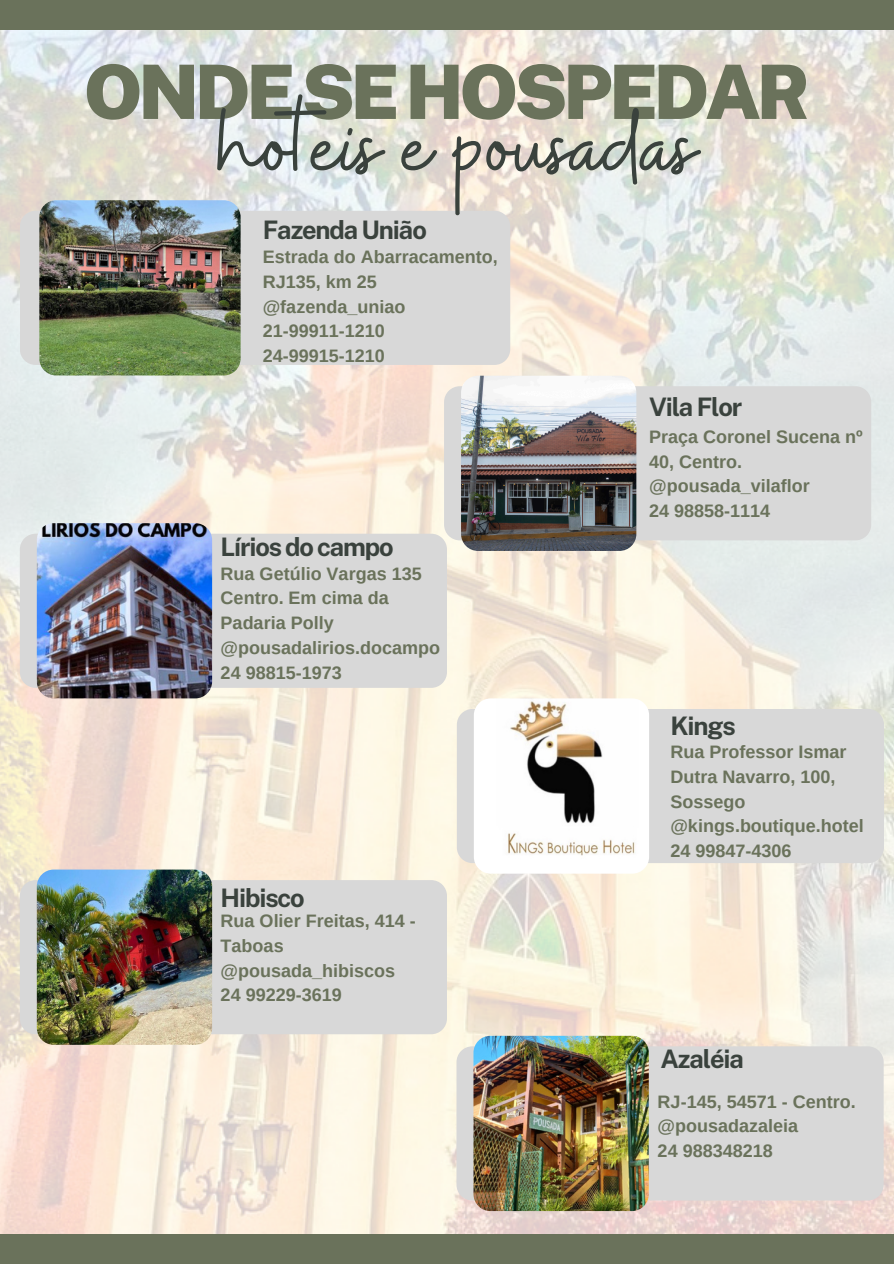
<style>
.page{position:relative;width:894px;height:1264px;background:#fff}
.page>*{position:absolute;margin:0;border:0;box-sizing:border-box;transform-origin:0 0}
.t1{font:106.5px "Buffalo";color:#3a423d}
.t2{font:900 75px "Public Sans";letter-spacing:-.055em;color:#6a725b}
.t3{font:700 25.5px "Public Sans";letter-spacing:-.045em;color:#3a423d}
.t4{font:700 18px/24.8px "Arimo";color:#6a725b}
</style>
<div class="page">
<img style="left:0;top:29px;width:893px;height:1205px">
<div style="left:0;top:0;width:893px;height:29px;background:#6a725b"></div>
<div style="left:0;top:1234px;width:893px;height:29px;background:#6a725b"></div>
<div style="left:20px;top:211px;width:490px;height:154px;background:#d8d8d8"></div>
<img style="left:39px;top:200px;width:201px;height:175px;border-radius:17px">
<div style="left:444px;top:386px;width:426px;height:154px;background:#d8d8d8"></div>
<img style="left:461px;top:376px;width:175px;height:175px;border-radius:17px">
<div style="left:456px;top:1046px;width:427px;height:154px;background:#d8d8d8"></div>
<img style="left:473px;top:1035px;width:175px;height:175px;border-radius:17px">
<div style="left:20px;top:533px;width:427px;height:155px;background:#d8d8d8"></div>
<img style="left:37px;top:523px;width:175px;height:175px;border-radius:17px">
<div style="left:20px;top:880px;width:427px;height:154px;background:#d8d8d8"></div>
<img style="left:37px;top:869px;width:175px;height:175px;border-radius:17px">
<div style="left:457px;top:709px;width:426px;height:154px;background:#d8d8d8"></div>
<img style="left:473px;top:698px;width:176px;height:175px;border-radius:17px">
<h2 class="t2" style="left:84px;top:48px;width:727px">ONDESEHOSPEDAR</h2>
<p class="t1" style="left:217px;top:78px;width:480px">hoteis e pousadas</p>
<p class="t4" style="left:263px;top:244px;width:236px">Estrada do Abarracamento,</p>
<p class="t4" style="left:263px;top:269px;width:116px">RJ135, km 25</p>
<p class="t4" style="left:263px;top:294px;width:144px">@fazenda_uniao</p>
<p class="t4" style="left:263px;top:318px;width:124px">21-99911-1210</p>
<h3 class="t4" style="left:263px;top:343px;width:124px">24-99915-1210</h3>
<h3 class="t3" style="left:263px;top:215px;width:165px">Fazenda União</h3>
<p class="t3" style="left:649px;top:391px;width:94px">Vila Flor</p>
<p class="t3" style="left:220px;top:532px;width:174px">Lírios do campo</p>
<p class="t4" style="left:220px;top:561px;width:202px">Rua Getúlio Vargas 135<br>Centro. Em cima da<br>Padaria Polly</p>
<p class="t4" style="left:220px;top:635px;width:221px">@pousadalirios.docampo</p>
<p class="t4" style="left:220px;top:660px;width:123px">24 98815-1973</p>
<p class="t3" style="left:220px;top:882px;width:86px">Hibisco</p>
<p class="t4" style="left:220px;top:908px;width:196px">Rua Olier Freitas, 414 -<br>Taboas</p>
<p class="t4" style="left:220px;top:957px;width:176px">@pousada_hibiscos</p>
<p class="t4" style="left:220px;top:982px;width:123px">24 99229-3619</p>
<p class="t4" style="left:649px;top:424px;width:215px">Praça Coronel Sucena nº<br>40, Centro.</p>
<h3 class="t4" style="left:649px;top:473px;width:162px">@pousada_vilaflor</h3>
<p class="t4" style="left:649px;top:498px;width:123px">24 98858-1114</p>
<p class="t3" style="left:670px;top:710px;width:67px">Kings</p>
<h3 class="t4" style="left:670px;top:739px;width:177px">Rua Professor Ismar<br>Dutra Navarro, 100,<br>Sossego</h3>
<p class="t4" style="left:670px;top:813px;width:195px">@kings.boutique.hotel</p>
<h3 class="t4" style="left:670px;top:838px;width:123px">24 99847-4306</h3>
<p class="t3" style="left:660px;top:1043px;width:85px">Azaléia</p>
<p class="t4" style="left:657px;top:1088px;width:200px">RJ-145, 54571 - Centro.</p>
<p class="t4" style="left:657px;top:1113px;width:142px">@pousadazaleia</p>
<p class="t4" style="left:657px;top:1138px;width:117px">24 988348218</p>
</div>
